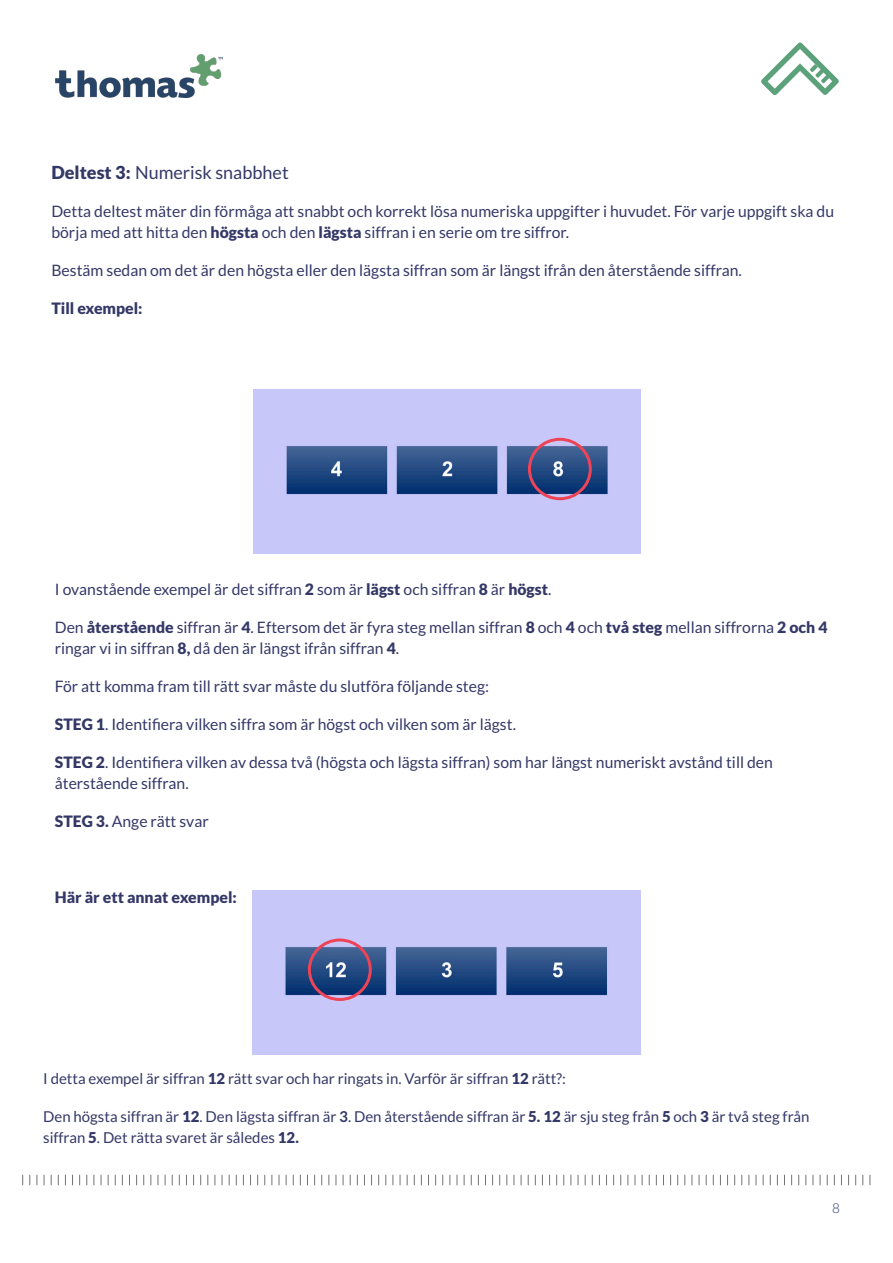
<style>
.page{position:relative;width:893px;height:1263px;background:#fff}
.page>*{position:absolute;margin:0;border:0;box-sizing:border-box;transform-origin:0 0}
.t1{font:18px "Lato";color:#343867}
.question_heading{font:15.75px/21px "Lato";color:#343867}
.question_heading-2{font:900 15.75px "Lato";color:#343867}
.body{font:15px/21px "Lato";color:#343867}
.t2{font:300 13.5px "Lato";color:#243d6f}
.s1{font-weight:900}
.s2{font-weight:700}
</style>
<div class="page">
<img style="left:55px;top:54px;width:167px;height:44px">
<svg style="left:761px;top:43px;width:78px;height:52px"></svg>
<img style="left:253px;top:389px;width:387px;height:164px">
<div style="left:528px;top:438px;width:64px;height:62px;border:3px solid #ef4457;border-radius:50%"></div>
<img style="left:253px;top:890px;width:387px;height:164px">
<div style="left:308px;top:938px;width:64px;height:63px;border:3px solid #ef4457;border-radius:50%"></div>
<p class="t1" style="left:51px;top:162px;width:239px"><span class="s1">Deltest 3:</span> Numerisk snabbhet</p>
<p class="question_heading" style="left:51px;top:200px;width:784px">Detta deltest mäter din förmåga att snabbt och korrekt lösa numeriska uppgifter i huvudet. För varje uppgift ska du börja med att hitta den <span class="s1">högsta</span> och den <span class="s1">lägsta</span> siffran i en serie om tre siffror.</p>
<p class="question_heading" style="left:51px;top:259px;width:692px">Bestäm sedan om det är den högsta eller den lägsta siffran som är längst ifrån den återstående siffran.</p>
<p class="question_heading-2" style="left:51px;top:299px;width:93px">Till exempel:</p>
<p class="question_heading" style="left:55px;top:579px;width:498px">I ovanstående exempel är det siffran <span class="s1">2</span> som är <span class="s1">lägst</span> och siffran <span class="s1">8</span> är <span class="s1">högst</span>.</p>
<p class="question_heading" style="left:55px;top:617px;width:774px">Den <span class="s1">återstående</span> siffran är <span class="s1">4</span>. Eftersom det är fyra steg mellan siffran <span class="s1">8</span> och <span class="s1">4</span> och <span class="s1">två steg</span> mellan siffrorna <span class="s1">2 och 4 </span>ringar vi in siffran <span class="s1">8,</span> då den är längst ifrån siffran <span class="s1">4</span>.</p>
<p class="question_heading" style="left:55px;top:676px;width:436px">För att komma fram till rätt svar måste du slutföra följande steg:</p>
<p class="question_heading" style="left:55px;top:714px;width:463px"><span class="s1">STEG 1</span>. Identifiera vilken siffra som är högst och vilken som är lägst.</p>
<p class="question_heading" style="left:55px;top:752px;width:720px"><span class="s1">STEG 2</span>. Identifiera vilken av dessa två (högsta och lägsta siffran) som har längst numeriskt avstånd till den återstående siffran.</p>
<p class="question_heading" style="left:55px;top:811px;width:155px"><span class="s1">STEG 3.</span> Ange rätt svar</p>
<p class="question_heading-2" style="left:55px;top:888px;width:184px">Här är ett annat exempel:</p>
<p class="body" style="left:43px;top:1068px;width:524px">I detta exempel är siffran <span class="s1">12</span> rätt svar och har ringats in. Varför är siffran <span class="s1">12</span> rätt?:</p>
<p class="body" style="left:43px;top:1106px;width:768px">Den högsta siffran är <span class="s1">12</span>. Den lägsta siffran är <span class="s2">3</span>. Den återstående siffran är <span class="s1">5. 12</span> är sju steg från <span class="s1">5</span> och <span class="s1">3</span> är två steg från siffran <span class="s1">5</span>. Det rätta svaret är således <span class="s1">12.</span></p>
<p class="t2" style="left:832px;top:1199px;width:9px">8</p>
</div>
